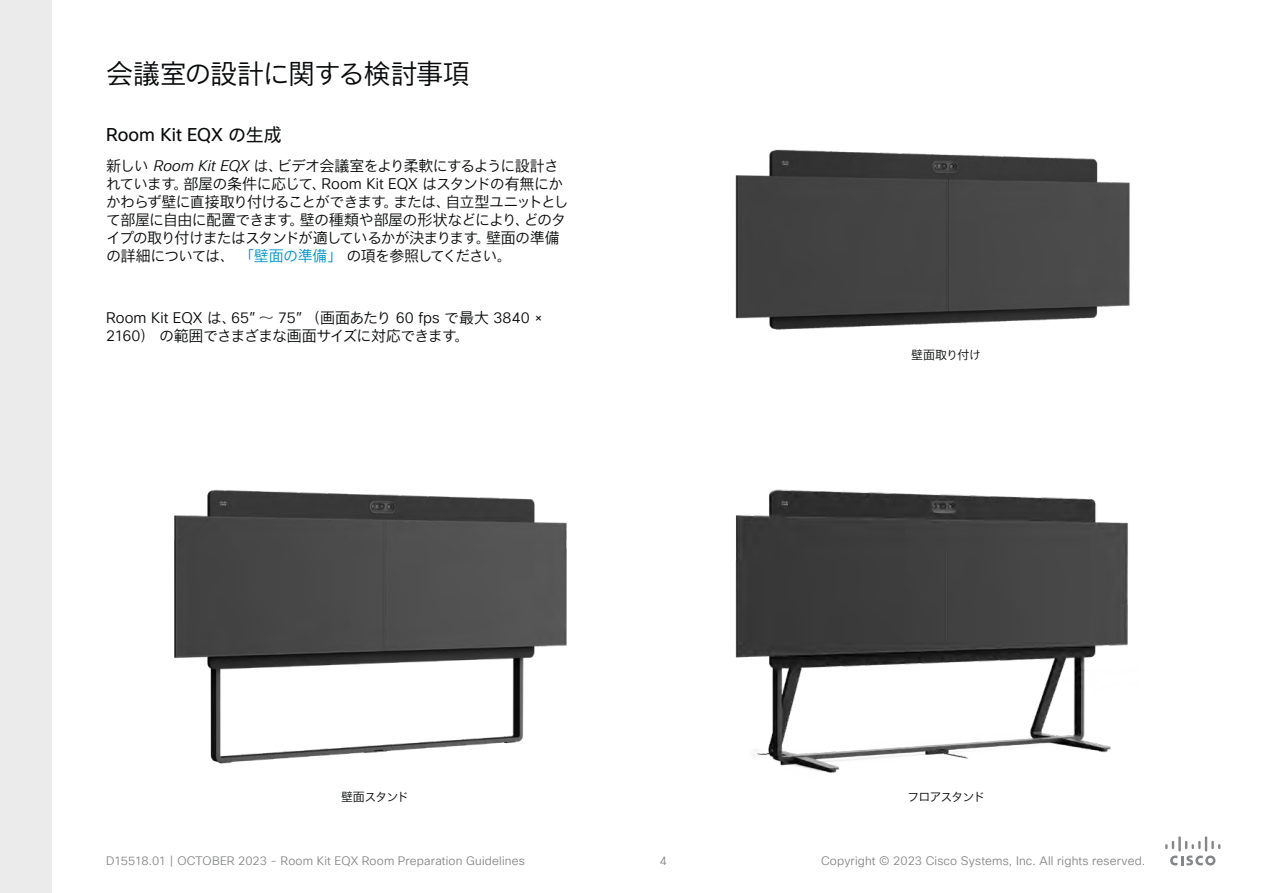
<style>
.page{position:relative;width:1263px;height:893px;background:#fff}
.page>*{position:absolute;margin:0;border:0;box-sizing:border-box;transform-origin:0 0}
.t1{font:27px "Cisco Sans JPN Light";letter-spacing:-.045em;color:#090a0b}
.t2{font:18px "Cisco Sans JPN";letter-spacing:-.005em;color:#090a0b}
.t3{font:15px/18px "Cisco Sans JPN Light";letter-spacing:-.05em;color:#090a0b}
.t4{font:15px/18px "Cisco Sans JPN Light";letter-spacing:-.025em;color:#090a0b}
.t5{font:12px "Cisco Sans TT Light";letter-spacing:.015em;color:#858688}
.t6{font:12px "Cisco Sans JPN Light";letter-spacing:-.08em;color:#090a0b}
.s1{font-family:"Cisco Sans TT Light";font-style:italic}
.s2{color:#0393c9}
</style>
<div class="page">
<div style="left:0;top:0;width:51px;height:893px;background:#ebebec"></div>
<svg style="left:1165px;top:836px;width:55px;height:29px"></svg>
<img style="left:735px;top:489px;width:393px;height:284px">
<img style="left:735px;top:149px;width:395px;height:181px">
<img style="left:174px;top:489px;width:393px;height:275px">
<h1 class="t1" style="left:106px;top:57px;width:365px">会議室の設計に関する検討事項</h1>
<p class="t2" style="left:106px;top:122px;width:177px">Room Kit EQX の生成</p>
<p class="t3" style="left:106px;top:158px;width:464px">新しい <span class="s1">Room Kit EQX</span> は、ビデオ会議室をより柔軟にするように設計されています。部屋の条件に応じて、Room Kit EQX はスタンドの有無にかかわらず壁に直接取り付けることができます。または、自立型ユニットとして部屋に自由に配置できます。壁の種類や部屋の形状などにより、どのタイプの取り付けまたはスタンドが適しているかが決まります。壁面の準備の詳細については、 <span class="s2">「壁面の準備」</span> の項を参照してください。</p>
<p class="t4" style="left:106px;top:310px;width:438px">Room Kit EQX は、65<span class="s1">"</span> ～ 75<span class="s1">"</span> （画面あたり 60 fps で最大 3840 ×<br>2160） の範囲でさまざまな画面サイズに対応できます。</p>
<p class="t6" style="left:911px;top:347px;width:71px">壁面取り付け</p>
<p class="t6" style="left:341px;top:789px;width:69px">壁面スタンド</p>
<p class="t6" style="left:907px;top:789px;width:79px">フロアスタンド</p>
<p class="t5" style="left:106px;top:853px;width:420px">D15518.01 | OCTOBER 2023 - Room Kit EQX Room Preparation Guidelines</p>
<p class="t5" style="left:660px;top:853px;width:9px">4</p>
<p class="t5" style="left:821px;top:853px;width:326px">Copyright © 2023 Cisco Systems, Inc. All rights reserved.</p>
</div>
